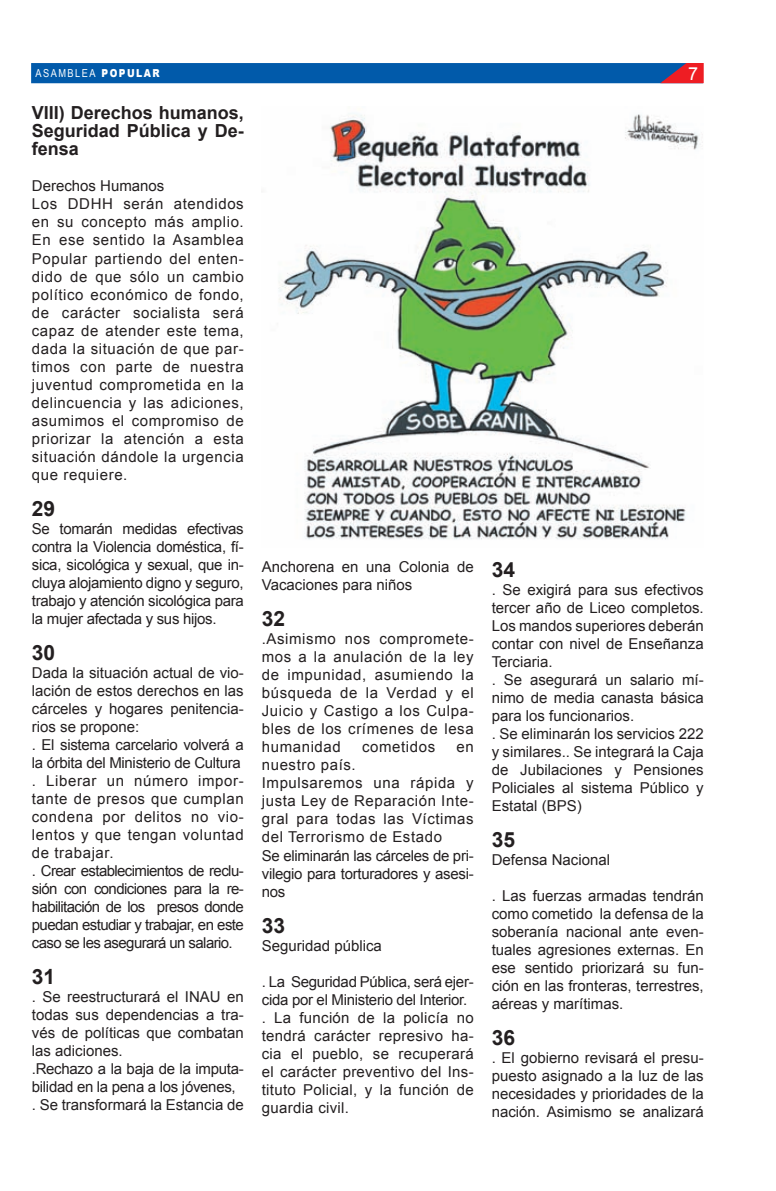
<style>
.page{position:relative;width:776px;height:1191px;background:#fff}
.page>*{position:absolute;margin:0;border:0;box-sizing:border-box;transform-origin:0 0}
.t1{font:700 21px "Arial";color:#231f20}
.t2{font:700 18px/18px "Arial";color:#231f20;text-align:justify}
.t3{font:18px "Arial";color:#fff}
.t4{font:15px/18px "Arial";color:#231f20;text-align:justify}
.t5{font:15px/18px "Arial";letter-spacing:.04em;color:#231f20}
.t6{font:15px/18px "Arial";letter-spacing:-.02em;color:#231f20}
.t7{font:15px/18px "Arial";letter-spacing:.02em;color:#231f20}
.t8{font:10.95px "Arial";letter-spacing:.16em;color:#fff;scale:.84 1}
.s1{font-weight:900}
</style>
<div class="page">
<div style="left:32px;top:64px;width:670px;height:18px;background:#015aaa"></div>
<div style="left:31px;top:63px;width:672px;height:20px;border:2px solid #015aaa"></div>
<svg style="left:658px;top:63px;width:46px;height:21px"></svg>
<img style="left:278px;top:114px;width:425px;height:426px">
<p class="t8" style="left:35px;top:66px;width:149px">ASAMBLEA <span class="s1">POPULAR</span></p>
<p class="t3" style="left:688px;top:62px;width:12px">7</p>
<p class="t2" style="left:32px;top:105px;width:213px">VIII) Derechos humanos, Seguridad Pública y De&shy;fensa</p>
<p class="t5" style="left:32px;top:177px;width:213px">Derechos Humanos<br>Los DDHH serán atendidos en su concepto más amplio.<br>En ese sentido la Asamblea<br>Popular partiendo del enten&shy;dido de que sólo un cambio político económico de fondo, de carácter socialista será capaz de atender este tema, dada la situación de que par&shy;timos con parte de nuestra juventud comprometida en la delincuencia y las adiciones, asumimos el compromiso de priorizar la atención a esta situación dándole la urgencia que requiere.</p>
<h1 class="t1" style="left:32px;top:494px;width:25px">29</h1>
<p class="t4" style="left:32px;top:519px;width:213px">Se tomarán medidas efectivas contra la Violencia doméstica, fí&shy;sica, sicológica y sexual, que in&shy;cluya alojamiento digno y seguro, trabajo y atención sicológica para la mujer afectada y sus hijos.</p>
<h1 class="t1" style="left:32px;top:638px;width:25px">30</h1>
<p class="t6" style="left:32px;top:663px;width:213px">Dada la situación actual de vio&shy;lación de estos derechos en las cárceles y hogares penitencia&shy;rios se propone:<br>. El sistema carcelario volverá a la órbita del Ministerio de Cultura . Liberar un número impor&shy;tante de presos que cumplan condena por delitos no vio&shy;lentos y que tengan voluntad de trabajar.<br>. Crear establecimientos de reclu&shy;sión con condiciones para la re&shy;habilitación de los presos donde puedan estudiar y trabajar, en este caso se les asegurará un salario.</p>
<h1 class="t1" style="left:32px;top:962px;width:25px">31</h1>
<p class="t4" style="left:32px;top:987px;width:213px;text-align:left">. Se reestructurará el INAU en todas sus dependencias a tra&shy;vés de políticas que combatan las adiciones.<br>.Rechazo a la baja de la imputa&shy;bilidad en la pena a los jóvenes,<br>. Se transformará la Estancia de</p>
<p class="t4" style="left:262px;top:558px;width:213px">Anchorena en una Colonia de<br>Vacaciones para niños</p>
<h1 class="t1" style="left:262px;top:605px;width:25px">32</h1>
<p class="t4" style="left:262px;top:630px;width:213px">.Asimismo nos compromete&shy;mos a la anulación de la ley de impunidad, asumiendo la búsqueda de la Verdad y el Juicio y Castigo a los Culpa&shy;bles de los crímenes de lesa humanidad</p>
<h1 class="t1" style="left:492px;top:555px;width:25px">34</h1>
<p class="t4" style="left:492px;top:580px;width:213px;text-align:left">. Se exigirá para sus efectivos tercer año de Liceo completos.<br>Los mandos superiores deberán contar con nivel de Enseñanza<br>Terciaria.<br>. Se asegurará un salario mí&shy;nimo de media canasta básica para los funcionarios.<br>. Se eliminarán los servicios 222 y similares.. Se integrará la Caja de Jubilaciones y Pensiones<br>Policiales al sistema Público y<br>Estatal (BPS)</p>
<h1 class="t1" style="left:492px;top:825px;width:25px">35</h1>
<p class="t4" style="left:492px;top:850px;width:120px">Defensa Nacional</p>
<p class="t4" style="left:492px;top:886px;width:213px">. Las fuerzas armadas tendrán como cometido la defensa de la soberanía nacional ante even&shy;tuales agresiones externas. En ese sentido priorizará su fun&shy;ción en las fronteras, terrestres, aéreas y marítimas.</p>
<h1 class="t1" style="left:492px;top:1023px;width:25px">36</h1>
<p class="t4" style="left:492px;top:1048px;width:213px">. El gobierno revisará el presu&shy;puesto asignado a la luz de las necesidades y prioridades de la nación. Asimismo se analizará</p>
<p class="t5" style="left:362px;top:738px;width:75px">cometidos</p>
<p class="t4" style="left:456px;top:738px;width:19px">en</p>
<p class="t5" style="left:262px;top:756px;width:213px">nuestro país.<br>Impulsaremos una rápida y justa Ley de Reparación Inte&shy;gral para todas las Víctimas del Terrorismo de Estado<br>Se eliminarán las cárceles de pri&shy;vilegio para torturadores y asesi&shy;nos</p>
<h1 class="t1" style="left:262px;top:911px;width:25px">33</h1>
<p class="t4" style="left:262px;top:936px;width:122px">Seguridad pública</p>
<p class="t7" style="left:262px;top:972px;width:213px">. La Seguridad Pública, será ejer&shy;cida por el Ministerio del Interior. . La función de la policía no tendrá carácter represivo ha&shy;cia el pueblo, se recuperará el carácter preventivo del Ins&shy;tituto Policial, y la función de guardia civil.</p>
</div>
